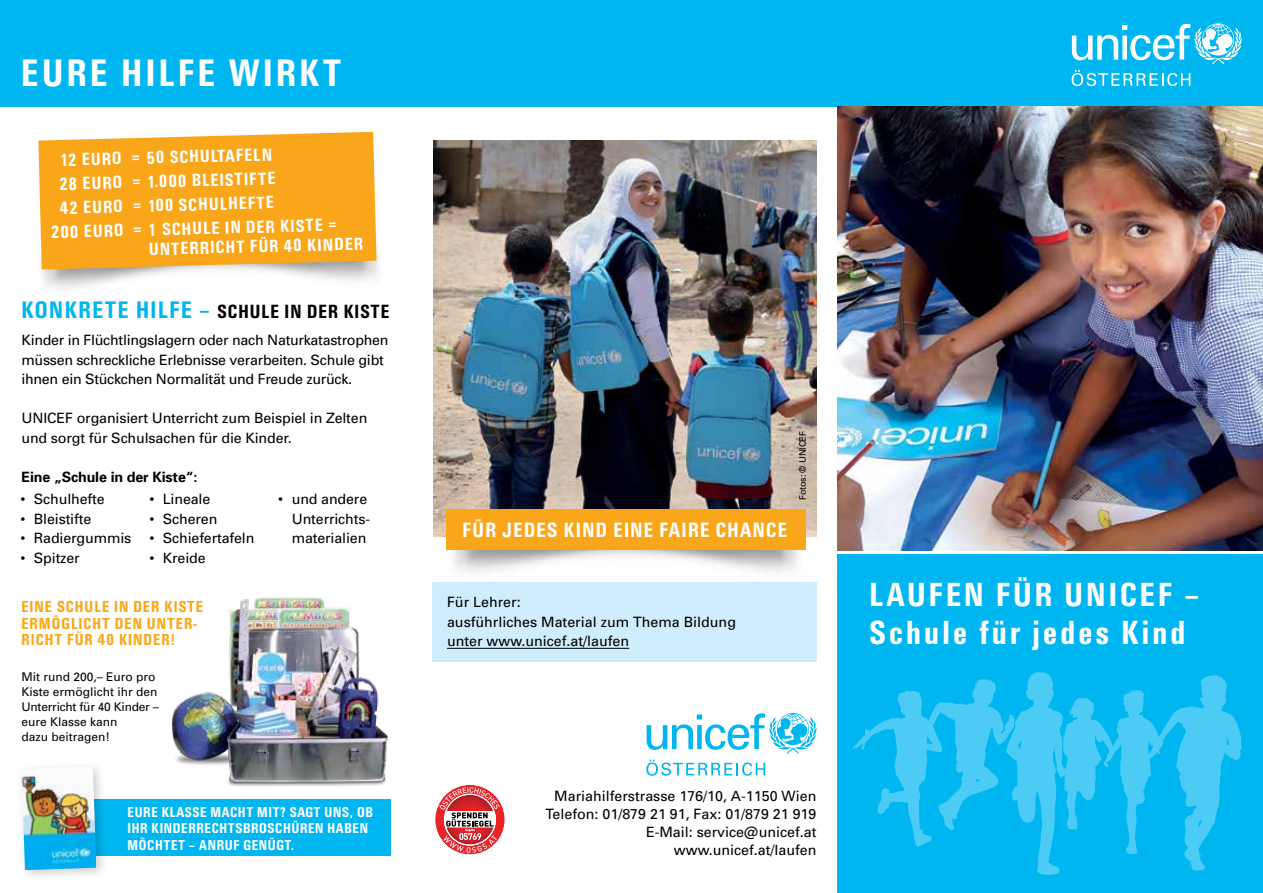
<style>
.page{position:relative;width:1263px;height:893px;background:#fff}
.page>*{position:absolute;margin:0;border:0;box-sizing:border-box;transform-origin:0 0}
.t1{font:36px "Univers SB Med Con";letter-spacing:.1em;color:#fff}
.t2{font:31.5px/37.5px "Univers SB Med Con";letter-spacing:.1em;color:#fff}
.t3{font:22.5px "Univers SB Med Con";letter-spacing:.07em;color:#00b6f1}
.t4{font:19.5px "Univers SB Med Con";letter-spacing:.07em;color:#fff}
.t5{font:18px "Univers SB Med Con";color:#000}
.t6{font:16.5px "Univers SB Med Con";color:#fff}
.t7{font:15px "Univers SB Med Con";letter-spacing:.07em;color:#faa61a}
.t8{font:14.25px/19.5px "Univers";letter-spacing:-.01em;color:#000}
.t9{font:700 14.25px "Univers";letter-spacing:-.01em;color:#000}
.t10{font:13.5px/16.5px "Univers SB Med Con";letter-spacing:.05em;color:#fff}
.t11{font:12px/15px "Univers";color:#000}
.t12{font:9px "Univers";letter-spacing:-.02em;color:#000}
.s1{font-size:22.5px;color:#00b6f1}
</style>
<div class="page">
<div style="left:432px;top:582px;width:384px;height:80px;background:#cfedfc"></div>
<div style="left:838px;top:555px;width:425px;height:338px;background:#00b6f1"></div>
<div style="left:0;top:0;width:1263px;height:106px;background:#00b6f1"></div>
<svg style="left:647px;top:713px;width:169px;height:41px"></svg>
<svg style="left:646px;top:760px;width:119px;height:16px"></svg>
<svg style="left:435px;top:785px;width:70px;height:70px"></svg>
<img style="left:838px;top:106px;width:425px;height:445px">
<img style="left:434px;top:140px;width:382px;height:371px">
<img style="left:433px;top:511px;width:384px;height:79px">
<div style="left:446px;top:510px;width:360px;height:40px;background:#faa61a"></div>
<svg style="left:38px;top:132px;width:338px;height:137px;background:#f8aa27"></svg>
<hr style="left:447px;top:648px;width:182px;height:1px;background:#000">
<img style="left:171px;top:597px;width:217px;height:189px">
<svg style="left:1072px;top:23px;width:170px;height:41px"></svg>
<svg style="left:1071px;top:70px;width:119px;height:16px"></svg>
<div style="left:28px;top:799px;width:363px;height:56px;background:#00b6f1"></div>
<svg style="left:853px;top:672px;width:389px;height:203px"></svg>
<div style="left:15px;top:760px;width:93px;height:122px;background:#000;opacity:.2"></div>
<img style="left:21px;top:766px;width:75px;height:104px">
<svg style="left:256px;top:196px;width:17px;height:13px"></svg>
<h1 class="t1" style="left:21px;top:52px;width:320px">EURE HILFE WIRKT</h1>
<p class="t6" style="left:60px;top:150px;width:128px;rotate:-1deg">12 EUR O = 50 SCHUL</p>
<p class="t6" style="left:217px;top:146px;width:18px;rotate:-1deg">TAFELN</p>
<p class="t6" style="left:59px;top:173px;width:152px;rotate:-1deg">28 EUR O = 1.000 BLEIS</p>
<p class="t6" style="left:234px;top:170px;width:42px;rotate:-1deg">TIF TE</p>
<p class="t6" style="left:60px;top:198px;width:43px;rotate:-1deg">42 EURO</p>
<p class="t6" style="left:133px;top:196px;width:65px;rotate:-1deg">= 100 SCHULHEF</p>
<p class="t6" style="left:51px;top:222px;width:130px;rotate:-1deg">200 EUR O = 1 SCHULE</p>
<p class="t6" style="left:225px;top:218px;width:30px;rotate:-1deg">IN DER</p>
<p class="t6" style="left:280px;top:216px;width:58px;rotate:-1deg">KIS TE =</p>
<p class="t6" style="left:149px;top:239px;width:41px;rotate:-1deg">UNTERRICH</p>
<p class="t6" style="left:236px;top:237px;width:23px;rotate:-1deg">T FÜR</p>
<p class="t6" style="left:284px;top:236px;width:43px;rotate:-1deg">40 KINDER</p>
<h3 class="t3" style="left:21px;top:297px;width:42px">KONKRE</h3>
<h3 class="t3" style="left:105px;top:297px;width:57px">TE HILFE</h3>
<p class="t5" style="left:199px;top:301px;width:40px"><span class="s1">–</span> SCHULE</p>
<p class="t5" style="left:285px;top:301px;width:34px">IN DER</p>
<p class="t5" style="left:344px;top:301px;width:46px">KISTE</p>
<p class="t8" style="left:21px;top:330px;width:369px">Kinder in Flüchtlingslagern oder nach Naturkatastrophen müssen schreckliche Erlebnisse verarbeiten. Schule gibt ihnen ein Stückchen Normalität und Freude zurück.</p>
<p class="t8" style="left:21px;top:408px;width:347px">UNICEF organisiert Unterricht zum Beispiel in Zelten und sorgt für Schulsachen für die Kinder.</p>
<p class="t9" style="left:21px;top:468px;width:178px">Eine „Schule in der Kiste“:</p>
<p class="t8" style="left:20px;top:489px;width:86px">• Schulhefte</p>
<p class="t8" style="left:20px;top:509px;width:72px">• Bleistifte</p>
<p class="t8" style="left:20px;top:528px;width:112px">• Radiergummis</p>
<p class="t8" style="left:20px;top:548px;width:61px">• Spitzer</p>
<p class="t8" style="left:149px;top:489px;width:62px">• Lineale</p>
<p class="t8" style="left:149px;top:509px;width:70px">• Scheren</p>
<p class="t8" style="left:149px;top:528px;width:107px">• Schiefertafeln</p>
<p class="t8" style="left:149px;top:548px;width:58px">• Kreide</p>
<p class="t7" style="left:21px;top:598px;width:17px">EINE</p>
<p class="t7" style="left:57px;top:598px;width:19px">SCHULE</p>
<p class="t7" style="left:114px;top:598px;width:29px">IN DER</p>
<p class="t7" style="left:164px;top:598px;width:39px">KISTE</p>
<p class="t7" style="left:21px;top:615px;width:58px">ERMÖGLICH</p>
<p class="t7" style="left:102px;top:615px;width:23px">T DEN</p>
<p class="t7" style="left:147px;top:615px;width:52px">UNTER-</p>
<p class="t7" style="left:21px;top:631px;width:9px">RICH</p>
<p class="t7" style="left:54px;top:631px;width:22px">T FÜR</p>
<p class="t7" style="left:98px;top:631px;width:40px">40 KINDER</p>
<p class="t7" style="left:171px;top:631px;width:5px">!</p>
<p class="t11" style="left:21px;top:669px;width:139px">Mit rund 200,– Euro pro<br>Kiste ermöglicht ihr den<br>Unterricht für 40 Kinder – eure Klasse kann<br>dazu beitragen!</p>
<p class="t8" style="left:292px;top:489px;width:80px;text-indent:-13px">• und andere<br>Unterrichts&shy;materialien</p>
<p class="t10" style="left:128px;top:804px;width:247px">EURE KLASSE MACHT MIT? SAGT UNS, OB<br>IHR KINDERRECHTSBROSCHÜREN HABEN<br>MÖCHTET – ANRUF GENÜGT.</p>
<h3 class="t4" style="left:462px;top:519px;width:326px">FÜR JEDES KIND EINE FAIRE CHANCE</h3>
<p class="t12" style="left:797px;top:500px;width:70px;rotate:-90deg">Fotos: © UNICEF</p>
<p class="t8" style="left:447px;top:592px;width:290px">Für Lehrer:<br>ausführliches Material zum Thema Bildung unter www.unicef.at/laufen</p>
<h2 class="t2" style="left:870px;top:576px;width:331px">LAUFEN FÜR UNICEF –<br>SCHULE FÜR JEDES KIND</h2>
<p class="t8" style="left:545px;top:786px;width:273px;line-height:18px;text-align:right">Mariahilferstrasse 176/10, A-1150 Wien Telefon: 01/879 21 91, Fax: 01/879 21 919<br>E-Mail: service@unicef.at www.unicef.at/laufen</p>
</div>
